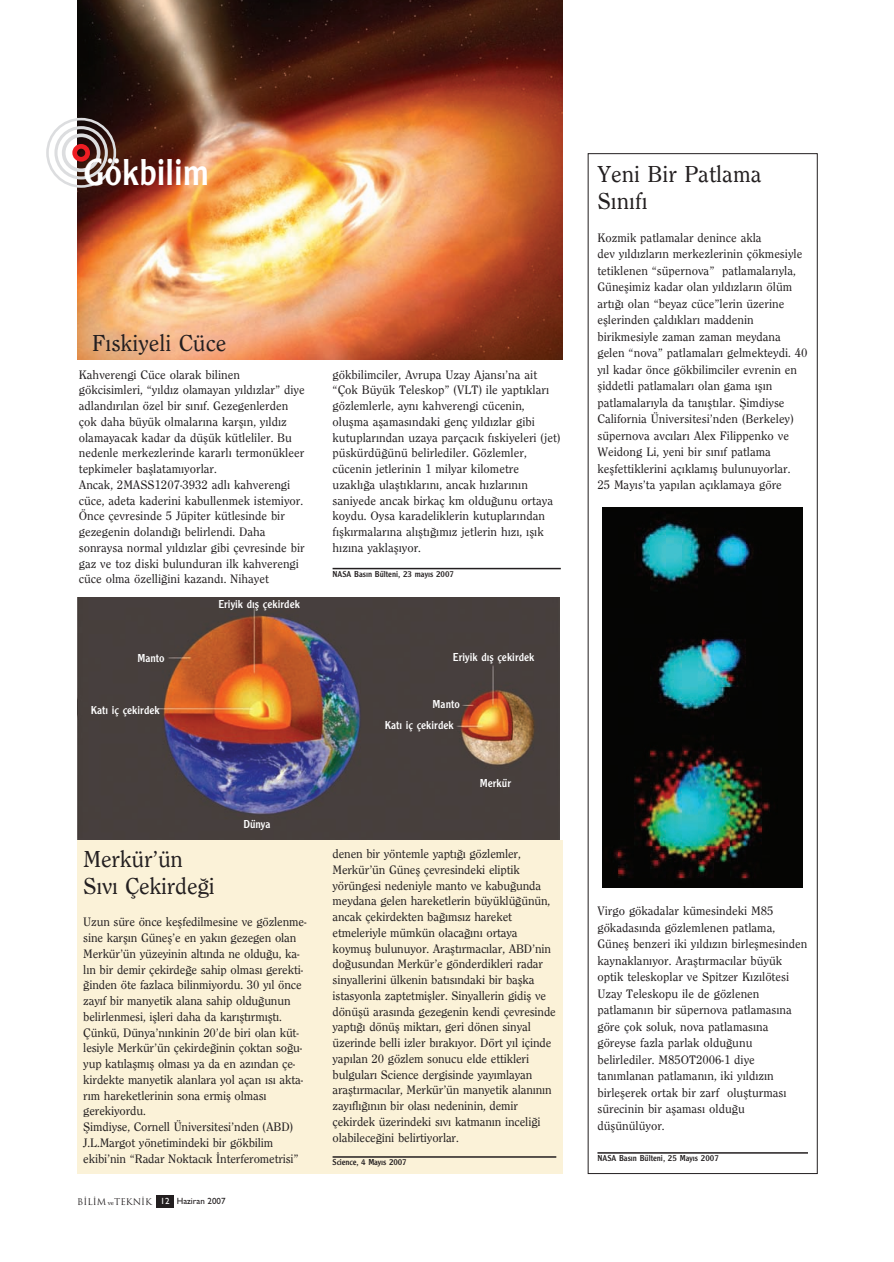
<style>
.page{position:relative;width:894px;height:1262px;background:#fff}
.page>*{position:absolute;margin:0;border:0;box-sizing:border-box;transform-origin:0 0}
.t1{font:39px "Clearface Gothic";color:#fff}
.t2{font:500 24px/27px "Clearface";color:#231f20}
.t3{font:500 12.75px/15.8px "Clearface";color:#231f20}
.t4{font:12px "Clearface Gothic";color:#fff}
.t5{font:9px "Clearface Gothic";color:#231f20}
.t6{font:9px "Trajan";color:#231f20}
.s1{font-family:"Bookman Old Style";font-size:6px}
.s2{font-family:"Gill Sans";font-weight:500;color:#fff}
.s3{font-family:"Gill Sans";font-weight:500}
</style>
<div class="page">
<hr style="left:332px;top:568px;width:228px;height:1px;background:#231f20">
<div style="left:77px;top:670px;width:485px;height:504px;background:#fbf2d8"></div>
<hr style="left:332px;top:1156px;width:224px;height:2px;background:#231f20">
<hr style="left:597px;top:1152px;width:211px;height:2px;background:#231f20">
<div style="left:157px;top:1195px;width:17px;height:13px;background:#231f20"></div>
<img style="left:77px;top:0;width:485px;height:360px">
<img style="left:603px;top:508px;width:199px;height:380px">
<svg style="left:46px;top:117px;width:71px;height:72px"></svg>
<img style="left:77px;top:597px;width:482px;height:242px">
<h1 class="t1" style="left:83px;top:150px;width:127px">Gökbilim</h1>
<h2 class="t2" style="left:92px;top:329px;width:135px">F›skiyeli Cüce</h2>
<p class="t3" style="left:79px;top:366px;width:227px">Kahverengi Cüce olarak bilinen gökcisimleri, “y›ld›z olamayan y›ld›zlar” diye adland›r›lan özel bir s›n›f. Gezegenlerden çok daha büyük olmalar›na karfl›n, y›ld›z olamayacak kadar da düflük kütleliler. Bu nedenle merkezlerinde kararl› termonükleer tepkimeler bafllatam›yorlar.<br>Ancak, 2MASS1207-3932 adl› kahverengi cüce, adeta kaderini kabullenmek istemiyor.<br>Önce çevresinde 5 Jüpiter kütlesinde bir gezegenin doland›¤› belirlendi. Daha sonraysa normal y›ld›zlar gibi çevresinde bir gaz ve toz diski bulunduran ilk kahverengi cüce olma özelli¤ini kazand›. Nihayet</p>
<p class="t3" style="left:332px;top:366px;width:229px">gökbilimciler, Avrupa Uzay Ajans›’na ait “Çok Büyük Teleskop” (VLT) ile yapt›klar› gözlemlerle, ayn› kahverengi cücenin, oluflma aflamas›ndaki genç y›ld›zlar gibi kutuplar›ndan uzaya parçac›k f›skiyeleri (jet) püskürdü¤ünü belirlediler. Gözlemler, cücenin jetlerinin 1 milyar kilometre uzakl›¤a ulaflt›klar›n›, ancak h›zlar›n›n saniyede ancak birkaç km oldu¤unu ortaya koydu. Oysa karadeliklerin kutuplar›ndan f›flk›rmalar›na al›flt›¤›m›z jetlerin h›z›, ›fl›k h›z›na yaklafl›yor.</p>
<p class="t5" style="left:332px;top:569px;width:123px">NASA Bas›n Bülteni, 23 may›s 2007</p>
<p class="t4" style="left:137px;top:651px;width:29px">Manto</p>
<p class="t4" style="left:91px;top:703px;width:71px">Kat› iç çekirdek</p>
<p class="t4" style="left:218px;top:597px;width:83px">Eriyik d›fl çekirdek</p>
<p class="t4" style="left:243px;top:817px;width:29px">Dünya</p>
<h2 class="t2" style="left:83px;top:845px;width:133px">Merkür’ün<br>S›v› Çekirde¤i</h2>
<p class="t3" style="left:83px;top:914px;width:225px">Uzun süre önce keflfedilmesine ve gözlenme&shy;sine karfl›n Günefl’e en yak›n gezegen olan Merkür’ün yüzeyinin alt›nda ne oldu¤u, ka&shy;l›n bir demir çekirde¤e sahip olmas› gerekti-¤inden öte fazlaca bilinmiyordu. 30 y›l önce zay›f bir manyetik alana sahip oldu¤unun belirlenmesi, iflleri daha da kar›flt›rm›flt›.<br>Çünkü, Dünya’n›nkinin 20’de biri olan küt&shy;lesiyle Merkür’ün çekirde¤inin çoktan so¤u&shy;yup kat›laflm›fl olmas› ya da en az›ndan çe&shy;kirdekte manyetik alanlara yol açan ›s› akta&shy;r›m hareketlerinin sona ermifl olmas› gerekiyordu.<br>fiimdiyse, Cornell Üniversitesi’nden (ABD)<br>J.L.Margot yönetimindeki bir gökbilim ekibi’nin “Radar Noktac›k ‹nterferometrisi”</p>
<p class="t6" style="left:77px;top:1196px;width:150px">B‹L‹M <span class="s1">ve</span>TEKN‹K <span class="s2">12</span> <span class="s3">Haziran 2007</span></p>
<p class="t4" style="left:453px;top:650px;width:83px">Eriyik d›fl çekirdek</p>
<p class="t4" style="left:432px;top:697px;width:29px">Manto</p>
<p class="t4" style="left:384px;top:718px;width:71px">Kat› iç çekirdek</p>
<p class="t4" style="left:479px;top:777px;width:33px">Merkür</p>
<p class="t3" style="left:332px;top:846px;width:225px">denen bir yöntemle yapt›¤› gözlemler, Merkür’ün Günefl çevresindeki eliptik yörüngesi nedeniyle manto ve kabu¤unda meydana gelen hareketlerin büyüklü¤ünün, ancak çekirdekten ba¤›ms›z hareket etmeleriyle mümkün olaca¤›n› ortaya koymufl bulunuyor. Araflt›rmac›lar, ABD’nin do¤usundan Merkür’e gönderdikleri radar sinyallerini ülkenin bat›s›ndaki bir baflka istasyonla zaptetmifller. Sinyallerin gidifl ve dönüflü aras›nda gezegenin kendi çevresinde yapt›¤› dönüfl miktar›, geri dönen sinyal üzerinde belli izler b›rak›yor. Dört y›l içinde yap›lan 20 gözlem sonucu elde ettikleri bulgular› Science dergisinde yay›mlayan araflt›rmac›lar, Merkür’ün manyetik alan›n›n zay›fl›¤›n›n bir olas› nedeninin, demir çekirdek üzerindeki s›v› katman›n inceli¤i olabilece¤ini belirtiyorlar.</p>
<p class="t5" style="left:332px;top:1157px;width:76px">Science, 4 May›s 2007</p>
<h2 class="t2" style="left:597px;top:160px;width:165px">Yeni Bir Patlama<br>S›n›f›</h2>
<p class="t3" style="left:597px;top:229px;width:212px;line-height:16.5px">Kozmik patlamalar denince akla<br>dev y›ld›zlar›n merkezlerinin çökmesiyle tetiklenen “süpernova” patlamalar›yla, Güneflimiz kadar olan y›ld›zlar›n ölüm art›¤› olan “beyaz cüce”lerin üzerine efllerinden çald›klar› maddenin birikmesiyle zaman zaman meydana gelen “nova” patlamalar› gelmekteydi. 40 y›l kadar önce gökbilimciler evrenin en fliddetli patlamalar› olan gama ›fl›n patlamalar›yla da tan›flt›lar. fiimdiyse California Üniversitesi’nden (Berkeley) süpernova avc›lar› Alex Filippenko ve Weidong Li, yeni bir s›n›f patlama keflfettiklerini aç›klam›fl bulunuyorlar.<br>25 May›s’ta yap›lan aç›klamaya göre</p>
<p class="t3" style="left:597px;top:903px;width:211px;line-height:16.5px">Virgo gökadalar kümesindeki M85 gökadas›nda gözlemlenen patlama, Günefl benzeri iki y›ld›z›n birleflmesinden kaynaklan›yor. Araflt›rmac›lar büyük optik teleskoplar ve Spitzer K›z›lötesi Uzay Teleskopu ile de gözlenen patlaman›n bir süpernova patlamas›na göre çok soluk, nova patlamas›na göreyse fazla parlak oldu¤unu belirlediler. M85OT2006-1 diye tan›mlanan patlaman›n, iki y›ld›z›n birleflerek ortak bir zarf oluflturmas› sürecinin bir aflamas› oldu¤u düflünülüyor.</p>
<p class="t5" style="left:597px;top:1153px;width:123px">NASA Bas›n Bülteni, 25 May›s 2007</p>
</div>
